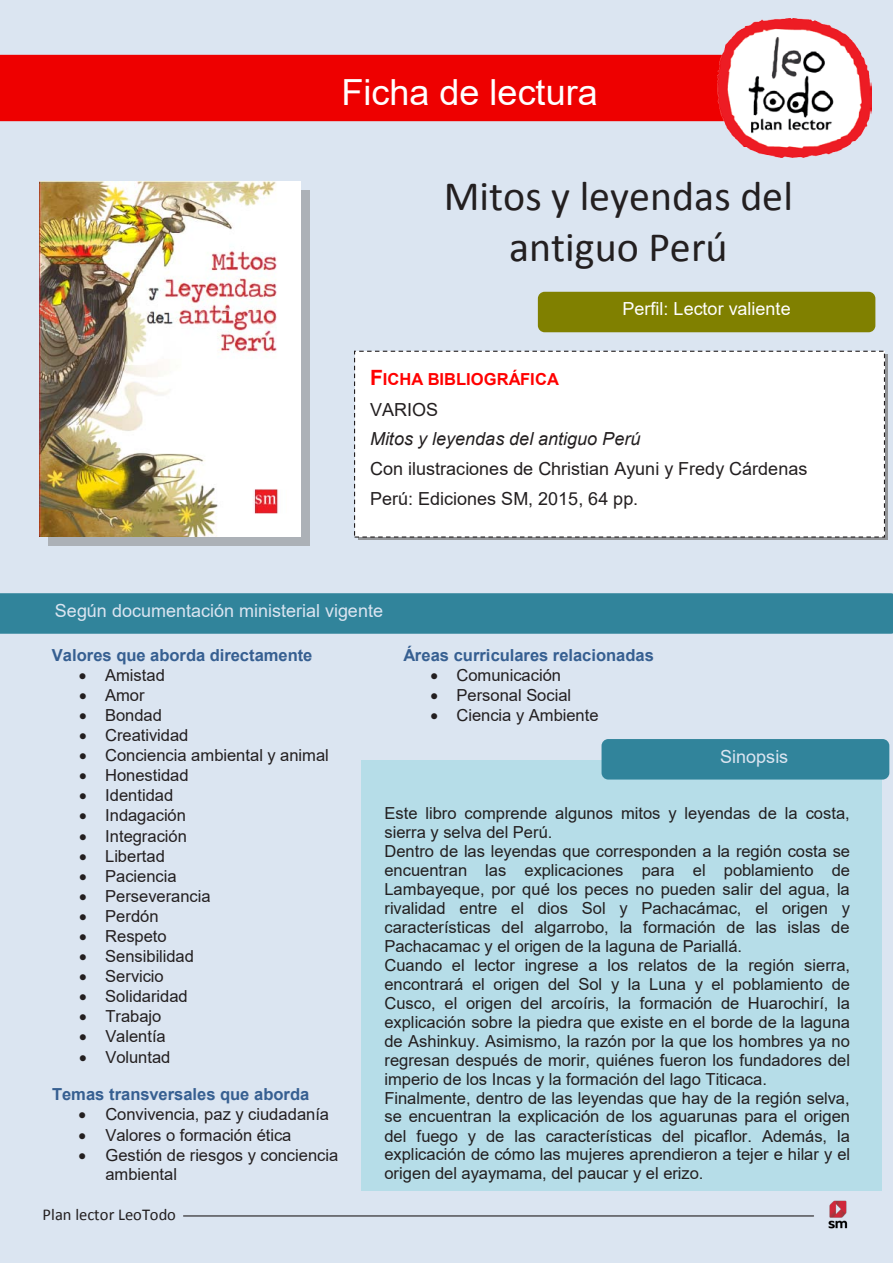
<style>
.page{position:relative;width:893px;height:1263px;background:#fff}
.page>*{position:absolute;margin:0;border:0;box-sizing:border-box;transform-origin:0 0}
.t1{font:42px/51.3px "Calibri";color:#231f20;text-align:center}
.t2{font:36px "Arial";color:#fff}
.t3{font:18px/29.7px "Arial";letter-spacing:.005em;color:#231f20}
.t4{font:18px "Arial";letter-spacing:.005em;color:#dbe5f1}
.t5{font:18px "Arial";letter-spacing:.005em;color:#fff}
.t6{font:16.5px/18.9px "Arial";color:#231f20}
.t7{font:700 16.5px "Arial";color:#365f91}
.t8{font:700 16.5px "Arial";letter-spacing:.005em;color:#f00}
.t9{font:16.5px "Calibri";color:#231f20}
.s1{font-size:21px}
.s2{font-style:italic}
</style>
<div class="page">
<div style="left:0;top:0;width:893px;height:1262px;background:#dbe5f1"></div>
<hr style="left:184px;top:1215px;width:630px;height:1px;background:#231f20">
<img style="left:40px;top:182px;width:261px;height:355px">
<div style="left:361px;top:760px;width:521px;height:430px;background:#b6dde8"></div>
<div style="left:355px;top:351px;width:529px;height:186px;background:#fff"></div>
<div style="left:354px;top:351px;width:531px;height:187px;border:1px dashed #231f20"></div>
<div style="left:538px;top:292px;width:337px;height:40px;background:#808000;border-radius:7px"></div>
<div style="left:601px;top:739px;width:288px;height:40px;background:#31849b;border-radius:7px"></div>
<div style="left:0;top:593px;width:893px;height:41px;background:#31849b"></div>
<div style="left:0;top:55px;width:718px;height:66px;background:#e00"></div>
<img style="left:718px;top:19px;width:154px;height:138px">
<img style="left:811px;top:1190px;width:54px;height:39px">
<p class="t2" style="left:342px;top:67px;width:258px">Ficha de lectura</p>
<p class="t1" style="left:444px;top:170px;width:351px">Mitos y leyendas del antiguo Perú</p>
<p class="t5" style="left:622px;top:297px;width:170px">Perfil: Lector valiente</p>
<p class="t8" style="left:370px;top:368px;width:190px"><span class="s1">F</span>ICHA BIBLIOGRÁFICA</p>
<p class="t3" style="left:370px;top:394px;width:439px">VARIOS<br><span class="s2">Mitos y leyendas del antiguo Perú<br></span>Con ilustraciones de Christian Ayuni y Fredy Cárdenas<br>Perú: Ediciones SM, 2015, 64 pp.</p>
<p class="t4" style="left:55px;top:598px;width:330px">Según documentación ministerial vigente</p>
<p class="t7" style="left:52px;top:643px;width:262px">Valores que aborda directamente</p>
<p class="t6" style="left:79px;top:665px;width:87px">• Amistad</p>
<p class="t6" style="left:79px;top:685px;width:67px">• Amor</p>
<p class="t6" style="left:79px;top:706px;width:85px">• Bondad</p>
<p class="t6" style="left:79px;top:726px;width:111px">• Creatividad</p>
<p class="t6" style="left:79px;top:746px;width:251px">• Conciencia ambiental y animal</p>
<p class="t6" style="left:79px;top:766px;width:111px">• Honestidad</p>
<p class="t6" style="left:79px;top:786px;width:96px">• Identidad</p>
<p class="t6" style="left:79px;top:806px;width:108px">• Indagación</p>
<p class="t6" style="left:79px;top:826px;width:109px">• Integración</p>
<p class="t6" style="left:79px;top:846px;width:87px">• Libertad</p>
<p class="t6" style="left:79px;top:866px;width:99px">• Paciencia</p>
<p class="t6" style="left:79px;top:886px;width:133px">• Perseverancia</p>
<p class="t6" style="left:79px;top:906px;width:81px">• Perdón</p>
<p class="t6" style="left:79px;top:927px;width:89px">• Respeto</p>
<p class="t6" style="left:79px;top:947px;width:116px">• Sensibilidad</p>
<p class="t6" style="left:79px;top:967px;width:86px">• Servicio</p>
<p class="t6" style="left:79px;top:987px;width:110px">• Solidaridad</p>
<p class="t6" style="left:79px;top:1007px;width:84px">• Trabajo</p>
<p class="t6" style="left:79px;top:1027px;width:88px">• Valentía</p>
<p class="t6" style="left:79px;top:1047px;width:93px">• Voluntad</p>
<p class="t7" style="left:52px;top:1083px;width:259px">Temas transversales que aborda</p>
<p class="t6" style="left:78px;top:1105px;width:252px">• Convivencia, paz y ciudadanía</p>
<p class="t6" style="left:78px;top:1125px;width:215px">• Valores o formación ética</p>
<p class="t6" style="left:105px;top:1145px;width:234px;text-indent:-27px">• Gestión de riesgos y conciencia ambiental</p>
<p class="t9" style="left:43px;top:1204px;width:135px">Plan lector LeoTodo</p>
<p class="t7" style="left:403px;top:643px;width:252px">Áreas curriculares relacionadas</p>
<p class="t6" style="left:430px;top:665px;width:132px">• Comunicación</p>
<p class="t6" style="left:430px;top:685px;width:142px">• Personal Social</p>
<p class="t6" style="left:430px;top:706px;width:170px">• Ciencia y Ambiente</p>
<p class="t4" style="left:720px;top:744px;width:70px">Sinopsis</p>
<p class="t6" style="left:384px;top:804px;width:467px">Este libro comprende algunos mitos y leyendas de la costa, sierra y selva del Perú.<br>Dentro de las leyendas que corresponden a la región costa se encuentran las explicaciones para el poblamiento de Lambayeque, por qué los peces no pueden salir del agua, la rivalidad entre el dios Sol y Pachacámac, el origen y características del algarrobo, la formación de las islas de Pachacamac y el origen de la laguna de Pariallá.<br>Cuando el lector ingrese a los relatos de la región sierra, encontrará el origen del Sol y la Luna y el poblamiento de Cusco, el origen del arcoíris, la formación de Huarochirí, la explicación sobre la piedra que existe en el borde de la laguna de Ashinkuy. Asimismo, la razón por la que los hombres ya no regresan después de morir, quiénes fueron los fundadores del imperio de los Incas y la formación del lago Titicaca.<br>Finalmente, dentro de las leyendas que hay de la región selva, se encuentran la explicación de los aguarunas para el origen del fuego y de las características del picaflor. Además, la explicación de cómo las mujeres aprendieron a tejer e hilar y el origen del ayaymama, del paucar y el erizo.</p>
</div>
